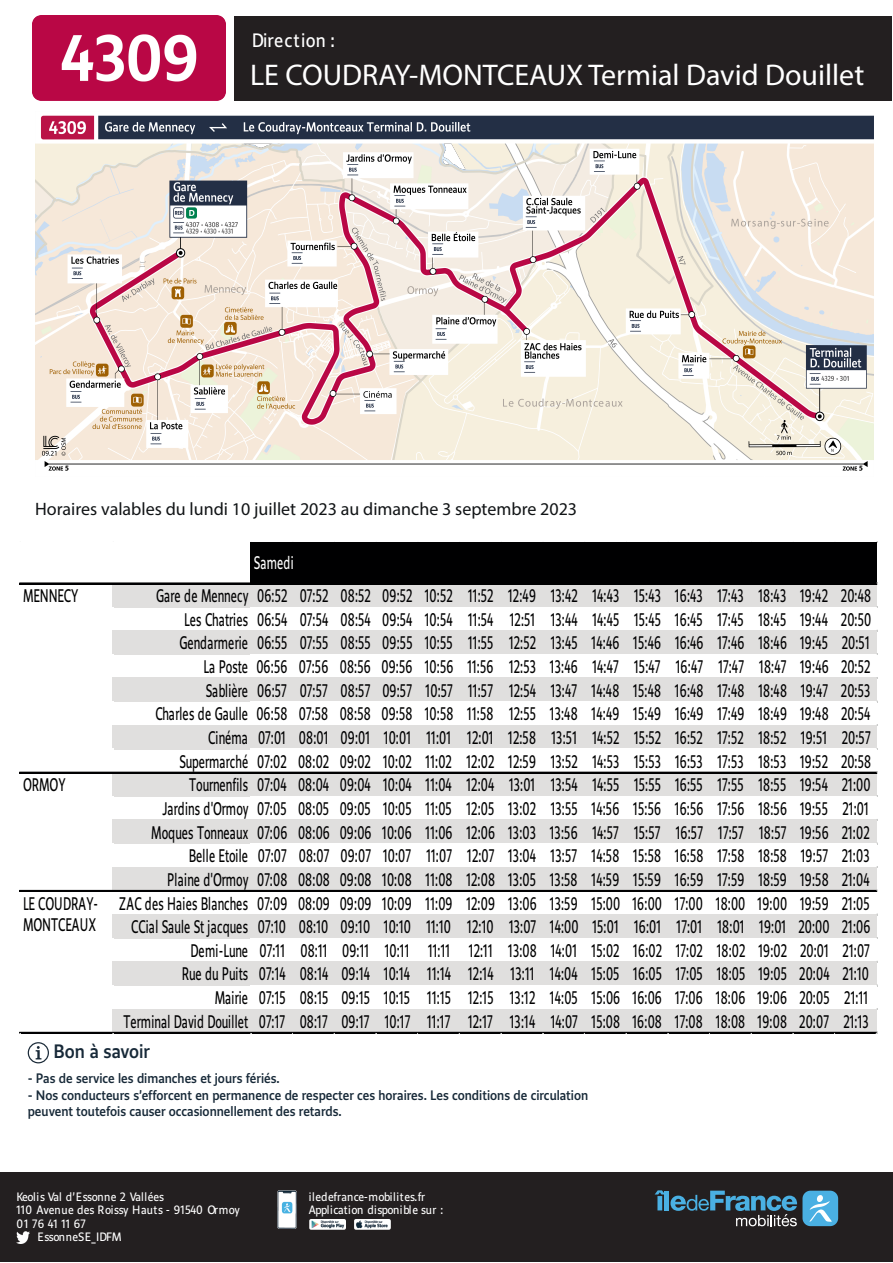
<style>
.page{position:relative;width:893px;height:1263px;background:#fff}
.page>*{position:absolute;margin:0;border:0;box-sizing:border-box;transform-origin:0 0}
.t1{font:30px "Myriad Pro";color:#fff}
.t2{font:18px "Myriad Pro";color:#111416}
.t3{font:18px "IDF Voyageur";letter-spacing:.015em;color:#fff}
.t4{font:500 18px "IDF Voyageur";color:#172938}
.t5{font:16.95px/23.7px "IDF Voyageur";letter-spacing:.02em;color:#000001;text-align:right;scale:.71 1}
.t6{font:16.95px/21.5px "IDF Voyageur";letter-spacing:-.01em;color:#000001;scale:.71 1}
.t7{font:16.95px "IDF Voyageur";letter-spacing:-.02em;color:#000001;scale:.71 1}
.t8{font:16.95px "IDF Voyageur";letter-spacing:.02em;color:#fff;scale:.71 1}
.t9{font:500 12.75px/15.8px "IDF Voyageur";color:#172938}
.t10{font:11.25px/13.5px "IDF Voyageur";letter-spacing:.01em;color:#fff}
.t11{font:11.25px "IDF Voyageur";letter-spacing:-.01em;color:#fff}
</style>
<div class="page">
<div style="left:0;top:1172px;width:892px;height:90px;background:#231f20"></div>
<svg style="left:17px;top:1231px;width:12px;height:12px"></svg>
<img style="left:278px;top:1190px;width:19px;height:39px">
<img style="left:309px;top:1220px;width:36px;height:10px">
<img style="left:354px;top:1220px;width:36px;height:10px">
<svg style="left:655px;top:1190px;width:183px;height:36px"></svg>
<div style="left:234px;top:16px;width:658px;height:84px;background:#231f20"></div>
<div style="left:28px;top:1042px;width:21px;height:21px;border:1px solid #1b2b39;border-radius:50%"></div>
<svg style="left:36px;top:1046px;width:5px;height:13px"></svg>
<img style="left:32px;top:16px;width:193px;height:84px">
<img style="left:36px;top:115px;width:837px;height:356px">
<div style="left:251px;top:542px;width:626px;height:42px;background:#000001"></div>
<div style="left:113px;top:583px;width:764px;height:25px;background:#e0dfde"></div>
<div style="left:21px;top:607px;width:93px;height:24px;background:#fff"></div>
<div style="left:251px;top:607px;width:626px;height:24px;background:#fff"></div>
<div style="left:113px;top:630px;width:764px;height:25px;background:#e0dfde"></div>
<div style="left:21px;top:654px;width:93px;height:25px;background:#fff"></div>
<div style="left:251px;top:654px;width:626px;height:25px;background:#fff"></div>
<div style="left:113px;top:677px;width:764px;height:25px;background:#e0dfde"></div>
<div style="left:21px;top:701px;width:93px;height:25px;background:#fff"></div>
<div style="left:251px;top:701px;width:626px;height:25px;background:#fff"></div>
<div style="left:113px;top:725px;width:764px;height:25px;background:#e0dfde"></div>
<div style="left:21px;top:748px;width:93px;height:25px;background:#fff"></div>
<div style="left:251px;top:748px;width:626px;height:25px;background:#fff"></div>
<div style="left:113px;top:772px;width:764px;height:25px;background:#e0dfde"></div>
<div style="left:21px;top:796px;width:93px;height:24px;background:#fff"></div>
<div style="left:251px;top:796px;width:626px;height:24px;background:#fff"></div>
<div style="left:113px;top:819px;width:764px;height:25px;background:#e0dfde"></div>
<div style="left:21px;top:843px;width:93px;height:25px;background:#fff"></div>
<div style="left:251px;top:843px;width:626px;height:25px;background:#fff"></div>
<div style="left:113px;top:867px;width:764px;height:24px;background:#e0dfde"></div>
<div style="left:113px;top:914px;width:764px;height:25px;background:#e0dfde"></div>
<div style="left:21px;top:938px;width:93px;height:24px;background:#fff"></div>
<div style="left:251px;top:938px;width:626px;height:24px;background:#fff"></div>
<div style="left:113px;top:961px;width:764px;height:25px;background:#e0dfde"></div>
<div style="left:21px;top:985px;width:93px;height:25px;background:#fff"></div>
<div style="left:251px;top:985px;width:626px;height:25px;background:#fff"></div>
<div style="left:113px;top:1009px;width:764px;height:24px;background:#e0dfde"></div>
<hr style="left:20px;top:583px;width:857px;height:1px;background:#000001">
<hr style="left:20px;top:772px;width:857px;height:1px;background:#000001">
<hr style="left:20px;top:890px;width:857px;height:1px;background:#000001">
<hr style="left:20px;top:1032px;width:857px;height:1px;background:#000001">
<p class="t3" style="left:252px;top:29px;width:85px">Direction :</p>
<h1 class="t1" style="left:250px;top:56px;width:616px">LE COUDRAY-MONTCEAUX Termial David Douillet</h1>
<p class="t2" style="left:35px;top:498px;width:544px">Horaires valables du lundi 10 juillet 2023 au dimanche 3 septembre 2023</p>
<p class="t8" style="left:254px;top:552px;width:58px">Samedi</p>
<p class="t7" style="left:23px;top:585px;width:80px">MENNECY</p>
<p class="t5" style="left:155px;top:583px;width:1010px">Gare de Mennecy 06:52 07:52 08:52 09:52 10:52 11:52 12:49 13:42 14:43 15:43 16:43 17:43 18:43 19:42 20:48<br>Les Chatries 06:54 07:54 08:54 09:54 10:54 11:54 12:51 13:44 14:45 15:45 16:45 17:45 18:45 19:44 20:50<br>Gendarmerie 06:55 07:55 08:55 09:55 10:55 11:55 12:52 13:45 14:46 15:46 16:46 17:46 18:46 19:45 20:51<br>La Poste 06:56 07:56 08:56 09:56 10:56 11:56 12:53 13:46 14:47 15:47 16:47 17:47 18:47 19:46 20:52<br>Sablière 06:57 07:57 08:57 09:57 10:57 11:57 12:54 13:47 14:48 15:48 16:48 17:48 18:48 19:47 20:53<br>Charles de Gaulle 06:58 07:58 08:58 09:58 10:58 11:58 12:55 13:48 14:49 15:49 16:49 17:49 18:49 19:48 20:54<br>Cinéma 07:01 08:01 09:01 10:01 11:01 12:01 12:58 13:51 14:52 15:52 16:52 17:52 18:52 19:51 20:57<br>Supermarché 07:02 08:02 09:02 10:02 11:02 12:02 12:59 13:52 14:53 15:53 16:53 17:53 18:53 19:52 20:58</p>
<p class="t5" style="left:23px;top:773px;width:61px">ORMOY</p>
<p class="t5" style="left:119px;top:773px;width:1060px">Tournenfils 07:04 08:04 09:04 10:04 11:04 12:04 13:01 13:54 14:55 15:55 16:55 17:55 18:55 19:54 21:00<br>Jardins d'Ormoy 07:05 08:05 09:05 10:05 11:05 12:05 13:02 13:55 14:56 15:56 16:56 17:56 18:56 19:55 21:01<br>Moques Tonneaux 07:06 08:06 09:06 10:06 11:06 12:06 13:03 13:56 14:57 15:57 16:57 17:57 18:57 19:56 21:02<br>Belle Etoile 07:07 08:07 09:07 10:07 11:07 12:07 13:04 13:57 14:58 15:58 16:58 17:58 18:58 19:57 21:03<br>Plaine d'Ormoy 07:08 08:08 09:08 10:08 11:08 12:08 13:05 13:58 14:59 15:59 16:59 17:59 18:59 19:58 21:04<br>ZAC des Haies Blanches 07:09 08:09 09:09 10:09 11:09 12:09 13:06 13:59 15:00 16:00 17:00 18:00 19:00 19:59 21:05<br>CCial Saule St jacques 07:10 08:10 09:10 10:10 11:10 12:10 13:07 14:00 15:01 16:01 17:01 18:01 19:01 20:00 21:06<br>Demi-Lune 07:11 08:11 09:11 10:11 11:11 12:11 13:08 14:01 15:02 16:02 17:02 18:02 19:02 20:01 21:07<br>Rue du Puits 07:14 08:14 09:14 10:14 11:14 12:14 13:11 14:04 15:05 16:05 17:05 18:05 19:05 20:04 21:10<br>Mairie 07:15 08:15 09:15 10:15 11:15 12:15 13:12 14:05 15:06 16:06 17:06 18:06 19:06 20:05 21:11<br>Terminal David Douillet 07:17 08:17 09:17 10:17 11:17 12:17 13:14 14:07 15:08 16:08 17:08 18:08 19:08 20:07 21:13</p>
<p class="t6" style="left:23px;top:892px;width:107px">LE COUDRAY-<br>MONTCEAUX</p>
<p class="t4" style="left:54px;top:1040px;width:98px">Bon à savoir</p>
<p class="t9" style="left:28px;top:1070px;width:254px">- Pas de service les dimanches et jours fériés.</p>
<p class="t9" style="left:28px;top:1087px;width:562px">- Nos conducteurs s’efforcent en permanence de respecter ces horaires. Les conditions de circulation peuvent toutefois causer occasionnellement des retards.</p>
<p class="t11" style="left:16px;top:1189px;width:149px">Keolis Val d’Essonne 2 Vallées</p>
<p class="t10" style="left:16px;top:1203px;width:225px">110 Avenue des Roissy Hauts - 91540 Ormoy</p>
<p class="t10" style="left:16px;top:1216px;width:71px">01 76 41 11 67</p>
<p class="t11" style="left:38px;top:1229px;width:86px">EssonneSE_IDFM</p>
<p class="t10" style="left:309px;top:1189px;width:136px">iledefrance-mobilites.fr<br>Application disponible sur :</p>
</div>
